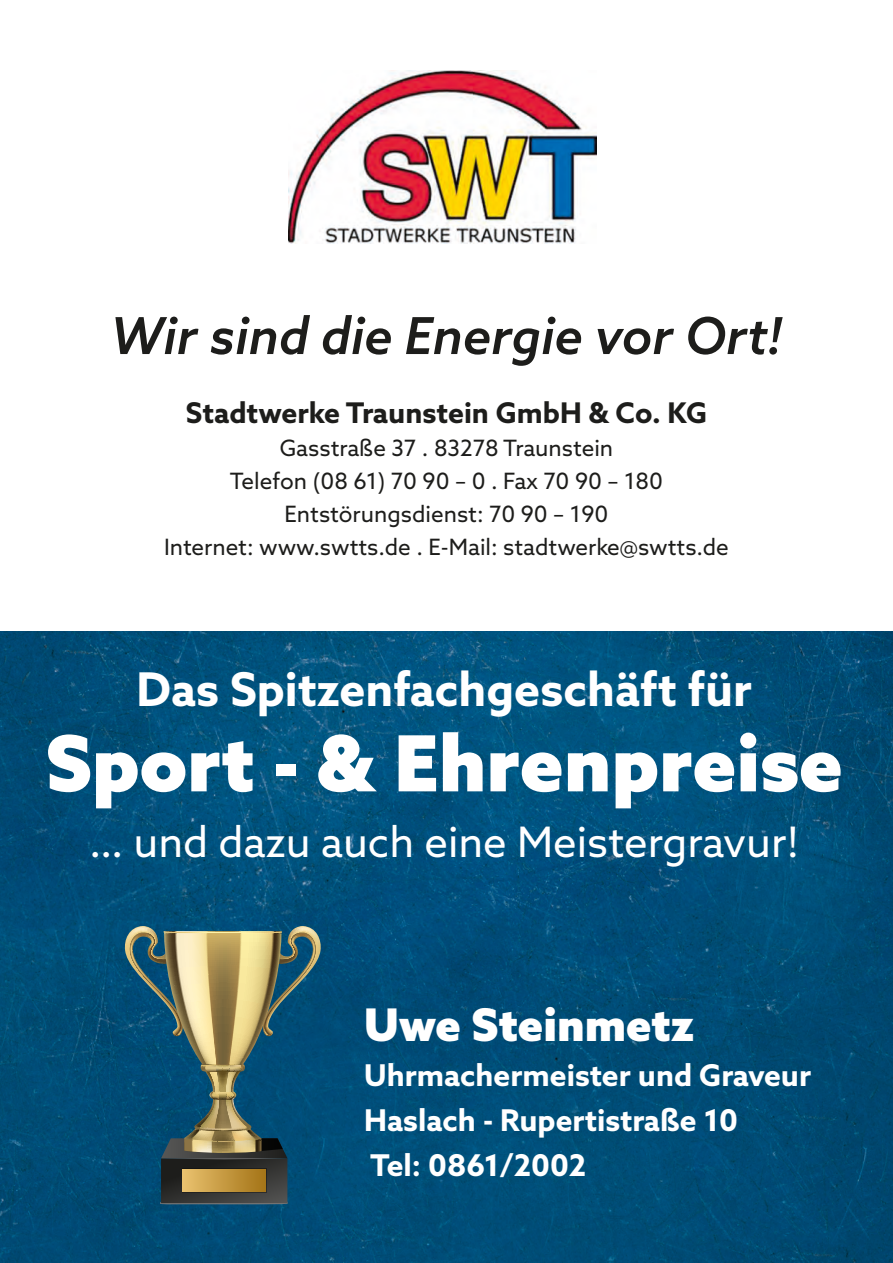
<style>
.page{position:relative;width:893px;height:1263px;background:#fff}
.page>*{position:absolute;margin:0;border:0;box-sizing:border-box;transform-origin:0 0}
.t1{font:900 77.4px "Azo Sans";color:#fff}
.t2{font:italic 500 51px "Azo Sans";color:#1d1d1b}
.t3{font:700 46.5px "Azo Sans";color:#fff}
.t4{font:900 45px "Azo Sans";color:#fff}
.t5{font:42px "Azo Sans";color:#fff}
.t6{font:700 30px/45px "Azo Sans";color:#fff}
.t7{font:700 28.5px "Azo Sans";color:#1d1d1b}
.t8{font:22.5px/33px "Azo Sans";color:#1d1d1b;text-align:center}
</style>
<div class="page">
<img style="left:289px;top:70px;width:307px;height:174px">
<img style="left:0;top:631px;width:893px;height:632px">
<svg style="left:125px;top:926px;width:196px;height:279px;background:#4b6b6b"></svg>
<h2 class="t2" style="left:111px;top:302px;width:673px">Wir sind die Energie vor Ort!</h2>
<p class="t7" style="left:186px;top:394px;width:523px">Stadtwerke Traunstein GmbH &amp; Co. KG</p>
<p class="t8" style="left:164px;top:431px;width:566px">Gasstraße 37 . 83278 Traunstein<br>Telefon (08 61) 70 90 – 0 . Fax 70 90 – 180<br>Entstörungsdienst: 70 90 – 190<br>Internet: www.swtts.de . E-Mail: stadtwerke@swtts.de</p>
<h3 class="t3" style="left:136px;top:658px;width:617px">Das Spitzenfachgeschäft für</h3>
<h1 class="t1" style="left:45px;top:712px;width:799px">Sport - &amp; Ehrenpreise</h1>
<h3 class="t5" style="left:89px;top:815px;width:712px">… und dazu auch eine Meistergravur!</h3>
<h3 class="t4" style="left:364px;top:995px;width:332px">Uwe Steinmetz</h3>
<h3 class="t6" style="left:364px;top:1052px;width:448px">Uhrmachermeister und Graveur<br>Haslach - Rupertistraße 10<br>Tel: 0861/2002</h3>
</div>
